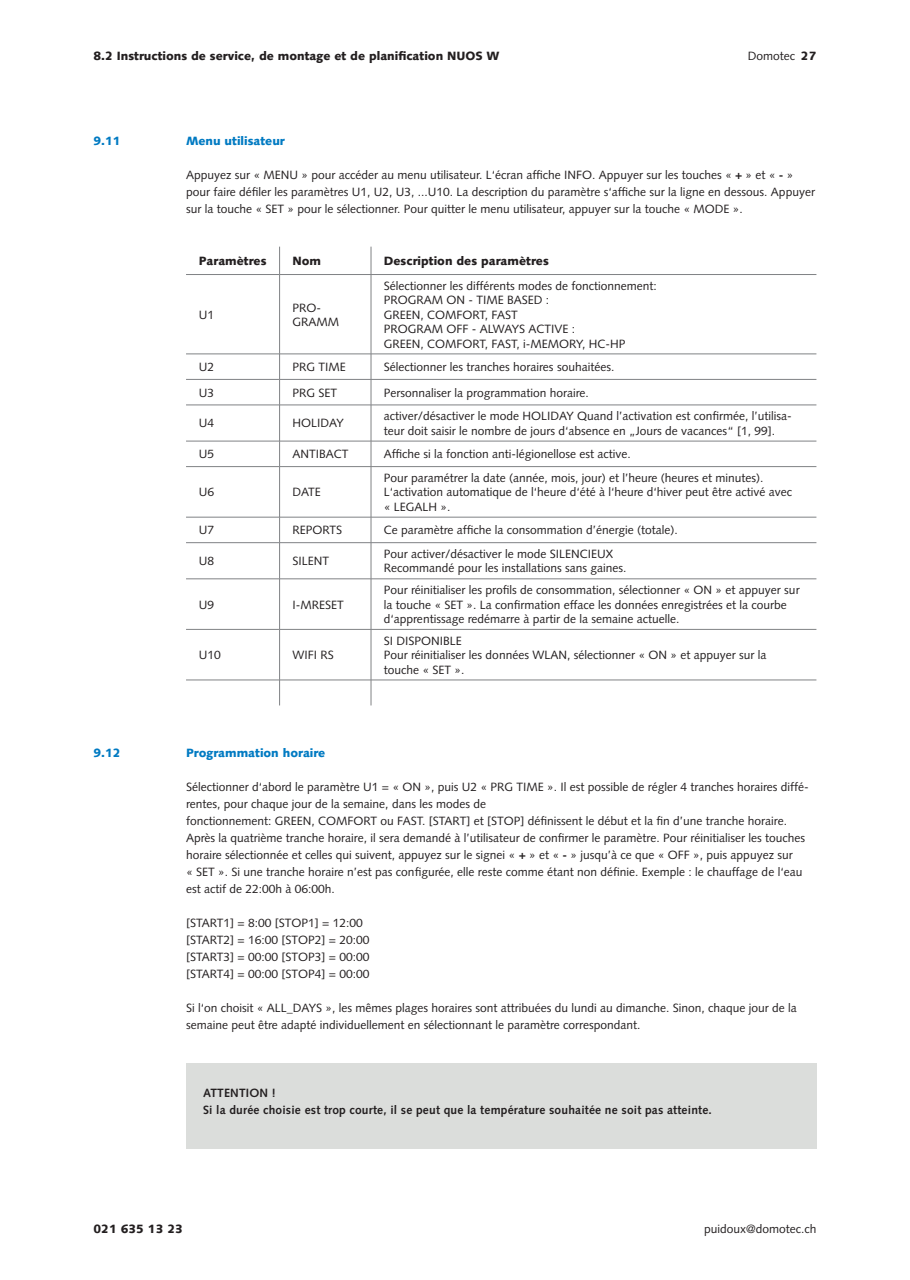
<style>
.page{position:relative;width:910px;height:1280px;background:#fff}
.page>*{position:absolute;margin:0;border:0;box-sizing:border-box;transform-origin:0 0}
.t1{font:12px/14.4px "Syntax LT Std";color:#231f20}
.t2{font:900 12px "Syntax LT Std";color:#231f20}
.t3{font:700 12px/17px "Syntax LT Std";letter-spacing:.015em;color:#231f20}
.t4{font:900 12px "Syntax LT Std";color:#007ac2}
.s1{font-weight:900}
.s2{font-weight:700}
</style>
<div class="page">
<hr style="left:186px;top:441px;width:94px;height:1px;background:#808285">
<hr style="left:371px;top:441px;width:445px;height:1px;background:#808285">
<hr style="left:186px;top:466px;width:94px;height:1px;background:#808285">
<hr style="left:371px;top:466px;width:445px;height:1px;background:#808285">
<hr style="left:186px;top:517px;width:94px;height:1px;background:#808285">
<hr style="left:371px;top:517px;width:445px;height:1px;background:#808285">
<hr style="left:186px;top:542px;width:94px;height:1px;background:#808285">
<hr style="left:371px;top:542px;width:445px;height:1px;background:#808285">
<hr style="left:186px;top:579px;width:94px;height:1px;background:#808285">
<hr style="left:371px;top:579px;width:445px;height:1px;background:#808285">
<hr style="left:186px;top:629px;width:94px;height:1px;background:#808285">
<hr style="left:371px;top:629px;width:445px;height:1px;background:#808285">
<hr style="left:186px;top:680px;width:94px;height:1px;background:#808285">
<hr style="left:371px;top:680px;width:445px;height:1px;background:#808285">
<hr style="left:186px;top:354px;width:94px;height:1px;background:#808285">
<hr style="left:371px;top:354px;width:445px;height:1px;background:#808285">
<hr style="left:186px;top:379px;width:94px;height:1px;background:#808285">
<hr style="left:371px;top:379px;width:445px;height:1px;background:#808285">
<hr style="left:186px;top:405px;width:94px;height:1px;background:#808285">
<hr style="left:371px;top:405px;width:445px;height:1px;background:#808285">
<hr style="left:279px;top:275px;width:1px;height:79px;background:#808285">
<hr style="left:371px;top:275px;width:1px;height:79px;background:#808285">
<hr style="left:280px;top:354px;width:91px;height:1px;background:#808285">
<hr style="left:280px;top:379px;width:91px;height:1px;background:#808285">
<svg style="left:279px;top:355px;width:1px;height:50px"></svg>
<svg style="left:371px;top:354px;width:1px;height:51px"></svg>
<hr style="left:280px;top:405px;width:91px;height:1px;background:#808285">
<hr style="left:279px;top:405px;width:1px;height:36px;background:#808285">
<hr style="left:371px;top:405px;width:1px;height:36px;background:#808285">
<hr style="left:280px;top:441px;width:91px;height:1px;background:#808285">
<svg style="left:279px;top:441px;width:1px;height:25px"></svg>
<svg style="left:371px;top:441px;width:1px;height:25px"></svg>
<hr style="left:280px;top:466px;width:91px;height:1px;background:#808285">
<hr style="left:279px;top:467px;width:1px;height:50px;background:#808285">
<hr style="left:371px;top:467px;width:1px;height:50px;background:#808285">
<hr style="left:280px;top:517px;width:91px;height:1px;background:#808285">
<svg style="left:279px;top:517px;width:1px;height:26px"></svg>
<svg style="left:371px;top:517px;width:1px;height:26px"></svg>
<hr style="left:280px;top:542px;width:91px;height:1px;background:#808285">
<hr style="left:279px;top:543px;width:1px;height:36px;background:#808285">
<hr style="left:371px;top:543px;width:1px;height:36px;background:#808285">
<hr style="left:280px;top:579px;width:91px;height:1px;background:#808285">
<hr style="left:279px;top:579px;width:1px;height:50px;background:#808285">
<hr style="left:371px;top:579px;width:1px;height:50px;background:#808285">
<hr style="left:280px;top:629px;width:91px;height:1px;background:#808285">
<hr style="left:279px;top:629px;width:1px;height:51px;background:#808285">
<hr style="left:371px;top:629px;width:1px;height:51px;background:#808285">
<hr style="left:280px;top:680px;width:91px;height:1px;background:#808285">
<svg style="left:279px;top:681px;width:1px;height:24px"></svg>
<svg style="left:371px;top:680px;width:1px;height:25px"></svg>
<svg style="left:279px;top:247px;width:1px;height:27px"></svg>
<svg style="left:371px;top:247px;width:1px;height:27px"></svg>
<hr style="left:186px;top:274px;width:94px;height:1px;background:#808285">
<hr style="left:280px;top:274px;width:91px;height:1px;background:#808285">
<hr style="left:371px;top:274px;width:445px;height:1px;background:#808285">
<div style="left:186px;top:1063px;width:630px;height:85px;background:#dbdddb"></div>
<p class="t2" style="left:94px;top:48px;width:408px">8.2 Instructions de service, de montage et de planification NUOS W</p>
<p class="t1" style="left:748px;top:48px;width:70px">Domotec <span class="s1">27</span></p>
<p class="t4" style="left:94px;top:133px;width:29px">9.11</p>
<p class="t4" style="left:186px;top:133px;width:100px">Menu utilisateur</p>
<p class="t1" style="left:186px;top:166px;width:630px;line-height:17px">Appuyez sur « MENU » pour accéder au menu utilisateur. L‘écran affiche INFO. Appuyer sur les touches « <span class="s2">+</span> » et « <span class="s2">-</span> » pour faire défiler les paramètres U1, U2, U3, ...U10. La description du paramètre s‘affiche sur la ligne en dessous. Appuyer sur la touche « SET » pour le sélectionner. Pour quitter le menu utilisateur, appuyer sur la touche « MODE ».</p>
<p class="t2" style="left:199px;top:254px;width:69px">Paramètres</p>
<p class="t2" style="left:292px;top:254px;width:30px">Nom</p>
<p class="t2" style="left:384px;top:254px;width:167px">Description des paramètres</p>
<p class="t1" style="left:199px;top:307px;width:17px">U1</p>
<p class="t1" style="left:292px;top:300px;width:48px">PRO-<br>GRAMM</p>
<p class="t1" style="left:384px;top:279px;width:275px">Sélectionner les différents modes de fonctionnement:<br>PROGRAM ON - TIME BASED :<br>GREEN, COMFORT, FAST<br>PROGRAM OFF - ALWAYS ACTIVE :<br>GREEN, COMFORT, FAST, i-MEMORY, HC-HP</p>
<p class="t1" style="left:199px;top:360px;width:17px">U2</p>
<p class="t1" style="left:292px;top:360px;width:55px">PRG TIME</p>
<p class="t1" style="left:384px;top:360px;width:232px">Sélectionner les tranches horaires souhaitées.</p>
<p class="t1" style="left:199px;top:385px;width:17px">U3</p>
<p class="t1" style="left:292px;top:385px;width:46px">PRG SET</p>
<p class="t1" style="left:384px;top:385px;width:207px">Personnaliser la programmation horaire.</p>
<p class="t1" style="left:199px;top:416px;width:17px">U4</p>
<p class="t1" style="left:292px;top:416px;width:53px">HOLIDAY</p>
<p class="t1" style="left:384px;top:409px;width:410px">activer/désactiver le mode HOLIDAY Quand l’activation est confirmée, l’utilisa&shy;teur doit saisir le nombre de jours d‘absence en „Jours de vacances“ [1, 99].</p>
<p class="t1" style="left:199px;top:447px;width:17px">U5</p>
<p class="t1" style="left:292px;top:447px;width:58px">ANTIBACT</p>
<p class="t1" style="left:384px;top:447px;width:249px">Affiche si la fonction anti-légionellose est active.</p>
<p class="t1" style="left:199px;top:485px;width:17px">U6</p>
<p class="t1" style="left:292px;top:485px;width:30px">DATE</p>
<p class="t1" style="left:384px;top:471px;width:410px">Pour paramétrer la date (année, mois, jour) et l’heure (heures et minutes).<br>L‘activation automatique de l‘heure d‘été à l‘heure d‘hiver peut être activé avec « LEGALH ».</p>
<p class="t1" style="left:199px;top:523px;width:17px">U7</p>
<p class="t1" style="left:292px;top:523px;width:51px">REPORTS</p>
<p class="t1" style="left:384px;top:523px;width:296px">Ce paramètre affiche la consommation d’énergie (totale).</p>
<p class="t1" style="left:199px;top:554px;width:17px">U8</p>
<p class="t1" style="left:292px;top:554px;width:38px">SILENT</p>
<p class="t1" style="left:384px;top:547px;width:244px">Pour activer/désactiver le mode SILENCIEUX<br>Recommandé pour les installations sans gaines.</p>
<p class="t1" style="left:199px;top:597px;width:17px">U9</p>
<p class="t1" style="left:292px;top:597px;width:53px">I-MRESET</p>
<p class="t1" style="left:384px;top:583px;width:417px">Pour réinitialiser les profils de consommation, sélectionner « ON » et appuyer sur la touche « SET ». La confirmation efface les données enregistrées et la courbe d‘apprentissage redémarre à partir de la semaine actuelle.</p>
<p class="t1" style="left:199px;top:648px;width:24px">U10</p>
<p class="t1" style="left:292px;top:648px;width:43px">WIFI RS</p>
<p class="t1" style="left:384px;top:633px;width:384px">SI DISPONIBLE<br>Pour réinitialiser les données WLAN, sélectionner « ON » et appuyer sur la touche « SET ».</p>
<p class="t4" style="left:94px;top:746px;width:29px">9.12</p>
<p class="t4" style="left:186px;top:746px;width:141px">Programmation horaire</p>
<p class="t1" style="left:186px;top:778px;width:624px;line-height:17px">Sélectionner d‘abord le paramètre U1 = « ON », puis U2 « PRG TIME ». Il est possible de régler 4 tranches horaires diffé&shy;rentes, pour chaque jour de la semaine, dans les modes de<br>fonctionnement: GREEN, COMFORT ou FAST. [START] et [STOP] définissent le début et la fin d’une tranche horaire.<br>Après la quatrième tranche horaire, il sera demandé à l’utilisateur de confirmer le paramètre. Pour réinitialiser les touches horaire sélectionnée et celles qui suivent, appuyez sur le signei « <span class="s2">+</span> » et « <span class="s2">-</span> » jusqu’à ce que « OFF », puis appuyez sur<br>« SET ». Si une tranche horaire n’est pas configurée, elle reste comme étant non définie. Exemple : le chauffage de l‘eau est actif de 22:00h à 06:00h.</p>
<p class="t1" style="left:186px;top:914px;width:185px;line-height:17px">[START1] = 8:00 [STOP1] = 12:00 [START2] = 16:00 [STOP2] = 20:00 [START3] = 00:00 [STOP3] = 00:00 [START4] = 00:00 [STOP4] = 00:00</p>
<p class="t1" style="left:186px;top:999px;width:612px;line-height:17px">Si l‘on choisit « ALL_DAYS », les mêmes plages horaires sont attribuées du lundi au dimanche. Sinon, chaque jour de la semaine peut être adapté individuellement en sélectionnant le paramètre correspondant.</p>
<p class="t3" style="left:203px;top:1084px;width:510px">ATTENTION !<br>Si la durée choisie est trop courte, il se peut que la température souhaitée ne soit pas atteinte.</p>
<p class="t2" style="left:94px;top:1222px;width:91px">021 635 13 23</p>
<p class="t1" style="left:704px;top:1222px;width:114px">puidoux@domotec.ch</p>
</div>
